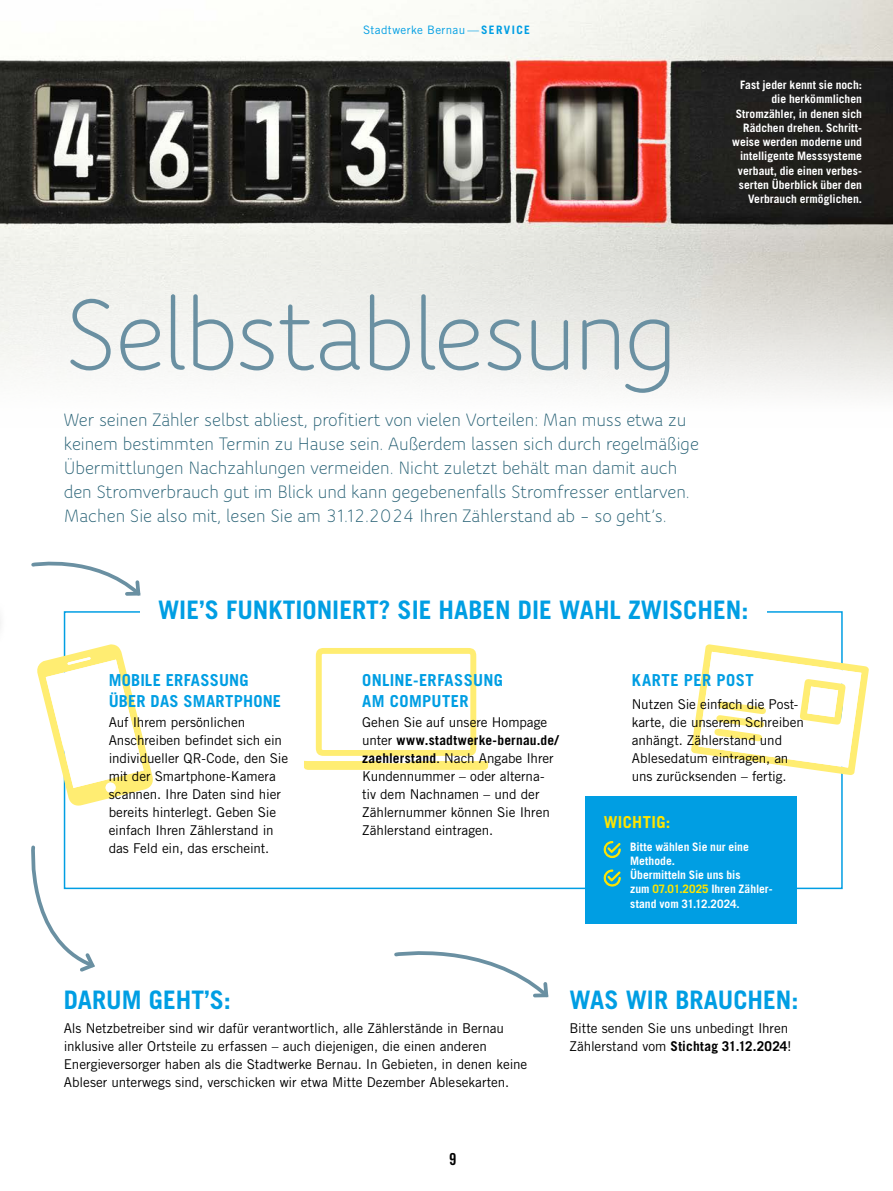
<style>
.page{position:relative;width:893px;height:1191px;background:#fff}
.page>*{position:absolute;margin:0;border:0;box-sizing:border-box;transform-origin:0 0}
.t1{font:109.8px "Speak OT";letter-spacing:-.03em;color:#6a90a2}
.t2{font:700 25.5px "Trade Gothic LT Std";color:#009ee3}
.t3{font:19.5px/24px "Speak OT";letter-spacing:-.005em;color:#266074}
.t4{font:700 16.5px/21px "Trade Gothic LT Std";letter-spacing:.02em;color:#009ee3}
.t5{font:700 16.5px "Trade Gothic LT Std";letter-spacing:.025em;color:#ffe500}
.t6{font:16.5px "Trade Gothic LT Std Bd Cn 20";color:#000}
.t7{font:13.5px/18px "Trade Gothic LT Std";letter-spacing:-.005em;color:#000}
.t8{font:700 11.7px/14.2px "Trade Gothic LT Std";color:#fff;text-align:right}
.t9{font:11.7px "Trade Gothic LT Std";letter-spacing:.035em;color:#009ee3}
.s1{font-weight:700}
.s2{color:#ffe500}
</style>
<div class="page">
<img style="left:0;top:0;width:893px;height:394px">
<svg style="left:304px;top:648px;width:185px;height:122px"></svg>
<svg style="left:37px;top:644px;width:116px;height:162px"></svg>
<svg style="left:691px;top:644px;width:178px;height:131px"></svg>
<div style="left:807px;top:686px;width:31px;height:31px;background:#fff;border-radius:4px"></div>
<div style="left:585px;top:796px;width:212px;height:128px;background:#009ee3"></div>
<svg style="left:603px;top:841px;width:18px;height:46px"></svg>
<svg style="left:31px;top:561px;width:110px;height:35px"></svg>
<svg style="left:31px;top:843px;width:67px;height:129px"></svg>
<svg style="left:394px;top:951px;width:155px;height:47px"></svg>
<p class="t9" style="left:363px;top:23px;width:168px">Stadtwerke Bernau — <span class="s1">SERVICE</span></p>
<p class="t8" style="left:732px;top:78px;width:131px">Fast jeder kennt sie noch: die herkömmlichen<br>Stromzähler, in denen sich<br>Rädchen drehen. Schritt&shy;weise werden moderne und intelligente Messsysteme verbaut, die einen verbes&shy;serten Überblick über den<br>Verbrauch ermöglichen.</p>
<h1 class="t1" style="left:64px;top:272px;width:616px">Selbstablesung</h1>
<p class="t3" style="left:64px;top:407px;width:637px">Wer seinen Zähler selbst abliest, profitiert von vielen Vorteilen: Man muss etwa zu keinem bestimmten Termin zu Hause sein. Außerdem lassen sich durch regelmäßige Übermittlungen Nachzahlungen vermeiden. Nicht zuletzt behält man damit auch den Stromverbrauch gut im Blick und kann gegebenenfalls Stromfresser entlarven.<br>Machen Sie also mit, lesen Sie am 31.12.2024 Ihren Zählerstand ab – so geht’s.</p>
<h2 class="t2" style="left:158px;top:594px;width:592px">WIE’S FUNKTIONIERT? SIE HABEN DIE WAHL ZWISCHEN:</h2>
<p class="t4" style="left:109px;top:669px;width:174px">MOBILE ERFASSUNG<br>ÜBER DAS SMARTPHONE</p>
<p class="t7" style="left:109px;top:713px;width:181px">Auf Ihrem persönlichen<br>Anschreiben befindet sich ein individueller QR-Code, den Sie mit der Smartphone-Kamera scannen. Ihre Daten sind hier bereits hinterlegt. Geben Sie einfach Ihren Zählerstand in das Feld ein, das erscheint.</p>
<p class="t4" style="left:362px;top:669px;width:142px">ONLINE-ERFASSUNG<br>AM COMPUTER</p>
<p class="t7" style="left:362px;top:713px;width:198px">Gehen Sie auf unsere Hompage unter <span class="s1">www.stadtwerke-bernau.de/ zaehlerstand</span>. Nach Angabe Ihrer<br>Kundennummer – oder alterna&shy;tiv dem Nachnamen – und der<br>Zählernummer können Sie Ihren<br>Zählerstand eintragen.</p>
<p class="t4" style="left:632px;top:669px;width:123px">KARTE PER POST</p>
<p class="t7" style="left:632px;top:695px;width:174px">Nutzen Sie einfach die Post&shy;karte, die unserem Schreiben anhängt. Zählerstand und<br>Ablesedatum eintragen, an uns zurücksenden – fertig.</p>
<p class="t5" style="left:604px;top:812px;width:68px">WICHTIG:</p>
<p class="t8" style="left:630px;top:839px;width:144px;text-align:left">Bitte wählen Sie nur eine<br>Methode.<br>Übermitteln Sie uns bis<br>zum <span class="s2">07.01.2025</span> Ihren Zähler&shy;stand vom 31.12.2024.</p>
<h2 class="t2" style="left:64px;top:984px;width:169px">DARUM GEHT’S:</h2>
<p class="t7" style="left:64px;top:1019px;width:465px">Als Netzbetreiber sind wir dafür verantwortlich, alle Zählerstände in Bernau inklusive aller Ortsteile zu erfassen – auch diejenigen, die einen anderen Energieversorger haben als die Stadtwerke Bernau. In Gebieten, in denen keine Ableser unterwegs sind, verschicken wir etwa Mitte Dezember Ablesekarten.</p>
<p class="t6" style="left:449px;top:1148px;width:9px">9</p>
<h2 class="t2" style="left:569px;top:984px;width:231px">WAS WIR BRAUCHEN:</h2>
<p class="t7" style="left:569px;top:1019px;width:224px">Bitte senden Sie uns unbedingt Ihren<br>Zählerstand vom <span class="s1">Stichtag 31.12.2024</span>!</p>
</div>
